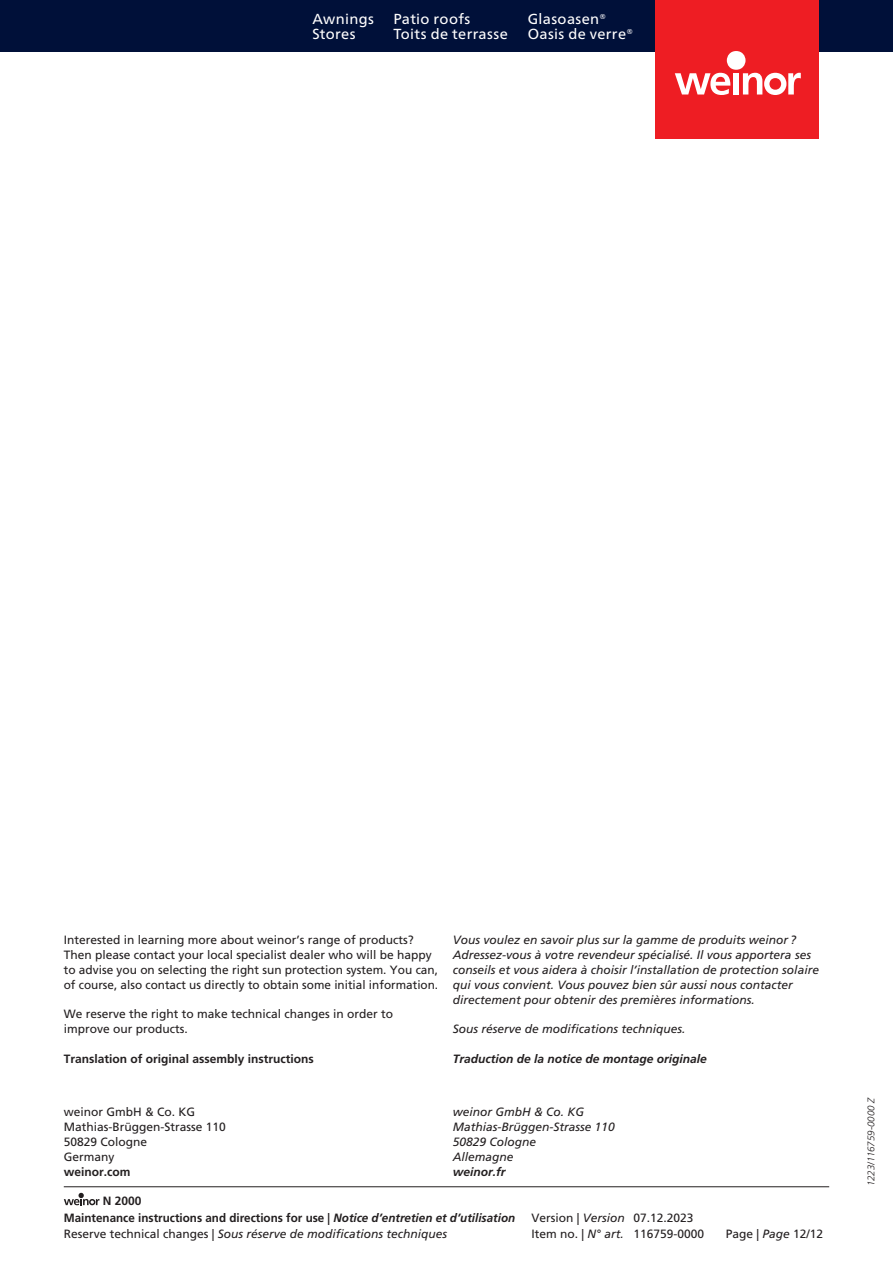
<style>
.page{position:relative;width:893px;height:1263px;background:#fff}
.page>*{position:absolute;margin:0;border:0;box-sizing:border-box;transform-origin:0 0}
.t1{font:14.55px "Frutiger Neue LTW1 G";letter-spacing:.025em;color:#fff}
.t2{font:italic 12px/14.9px "Frutiger";color:#231f20}
.t3{font:12px/14.9px "Frutiger";color:#231f20}
.t4{font:700 12px/16.5px "Frutiger";color:#231f20}
.t5{font:italic 700 12px "Frutiger";color:#231f20}
.t6{font:italic 300 9.75px "Frutiger";color:#231f20}
.s1{font-style:italic}
.s2{font-style:normal}
</style>
<div class="page">
<hr style="left:64px;top:1186px;width:765px;height:1px;background:#231f20">
<svg style="left:64px;top:1193px;width:35px;height:12px"></svg>
<div style="left:0;top:0;width:893px;height:51px;background:#001039"></div>
<div style="left:655px;top:0;width:164px;height:138px;background:#ee1d23"></div>
<svg style="left:675px;top:73px;width:55px;height:22px"></svg>
<div style="left:733px;top:73px;width:6px;height:22px;background:#fff"></div>
<div style="left:727px;top:51px;width:18px;height:19px;background:#fff;border-radius:50%"></div>
<svg style="left:743px;top:73px;width:58px;height:22px"></svg>
<p class="t1" style="left:313px;top:10px;width:63px">Awnings</p>
<p class="t1" style="left:393px;top:10px;width:79px">Patio roofs</p>
<p class="t1" style="left:528px;top:10px;width:80px">Glasoasen®</p>
<p class="t1" style="left:313px;top:25px;width:45px">Stores</p>
<p class="t1" style="left:393px;top:25px;width:116px">Toits de terrasse</p>
<p class="t1" style="left:528px;top:25px;width:107px">Oasis de verre®</p>
<p class="t3" style="left:64px;top:932px;width:376px">Interested in learning more about weinor’s range of products?<br>Then please contact your local specialist dealer who will be happy to advise you on selecting the right sun protection system. You can, of course, also contact us directly to obtain some initial information.</p>
<p class="t3" style="left:64px;top:1007px;width:331px">We reserve the right to make technical changes in order to improve our products.</p>
<p class="t4" style="left:64px;top:1051px;width:252px">Translation of original assembly instructions</p>
<p class="t2" style="left:453px;top:932px;width:368px">Vous voulez en savoir plus sur la gamme de produits weinor ?<br>Adressez-vous à votre revendeur spécialisé. Il vous apportera ses conseils et vous aidera à choisir l’installation de protection solaire qui vous convient. Vous pouvez bien sûr aussi nous contacter directement pour obtenir des premières informations.</p>
<p class="t2" style="left:453px;top:1022px;width:234px">Sous réserve de modifications techniques.</p>
<p class="t5" style="left:453px;top:1052px;width:256px">Traduction de la notice de montage originale</p>
<p class="t3" style="left:64px;top:1105px;width:164px">weinor GmbH &amp; Co. KG<br>Mathias-Brüggen-Strasse 110<br>50829 Cologne<br>Germany</p>
<p class="t4" style="left:64px;top:1163px;width:68px">weinor.com</p>
<p class="t2" style="left:453px;top:1105px;width:164px">weinor GmbH &amp; Co. KG<br>Mathias-Brüggen-Strasse 110<br>50829 Cologne<br>Allemagne</p>
<p class="t5" style="left:453px;top:1164px;width:54px">weinor.fr</p>
<p class="t4" style="left:64px;top:1193px;width:453px;text-indent:39px">N 2000<br>Maintenance instructions and directions for use | <span class="s1">Notice d’entretien et d’utilisation</span></p>
<p class="t3" style="left:531px;top:1210px;width:164px">Version | <span class="s1">Version</span> 07.12.2023</p>
<p class="t2" style="left:64px;top:1227px;width:385px"><span class="s2">Reserve technical changes |</span> Sous réserve de modifications techniques</p>
<p class="t3" style="left:531px;top:1227px;width:174px">Item no. | <span class="s1">N° art.</span> 116759-0000</p>
<p class="t3" style="left:726px;top:1227px;width:99px">Page | <span class="s1">Page</span> 12/12</p>
<p class="t6" style="left:866px;top:1186px;width:91px;rotate:-90deg">1223/116759-0000 Z</p>
</div>
